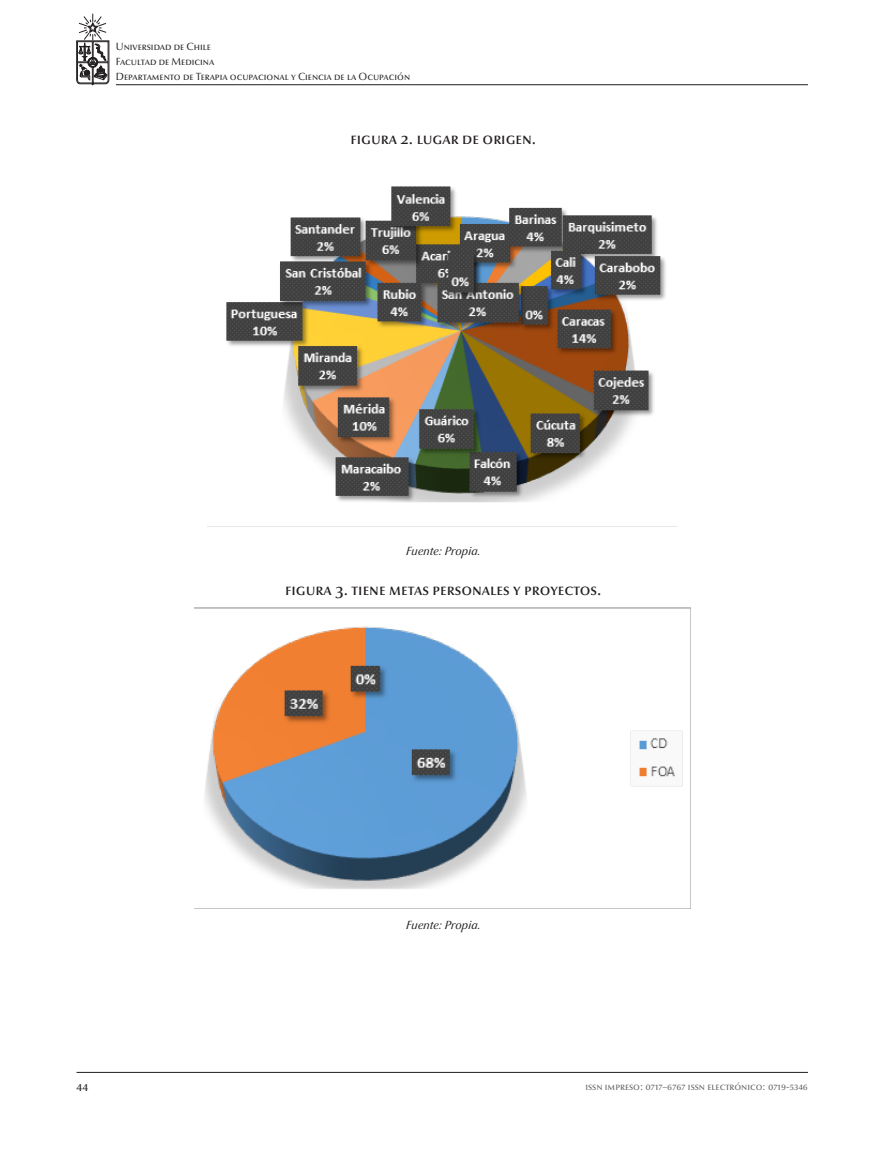
<style>
.page{position:relative;width:893px;height:1149px;background:#fff}
.page>*{position:absolute;margin:0;border:0;box-sizing:border-box;transform-origin:0 0}
.Titulo_Graficos_y_Ta{font:500 16.5px "Optima Nova LT Pro";color:#231f20}
.t1{font:13.5px "Optima Nova LT Pro";color:#231f20}
.fuente{font:italic 12px "Optima Nova LT Pro";color:#231f20}
.t2{font:10.5px/15px "Optima Nova LT Pro";color:#231f20}
.t3{font:10.5px "Optima Nova LT Pro";color:#636366}
</style>
<div class="page">
<hr style="left:116px;top:84px;width:692px;height:1px;background:#231f20">
<svg style="left:76px;top:13px;width:33px;height:72px"></svg>
<hr style="left:77px;top:1071px;width:731px;height:1px;background:#231f20">
<img style="left:226px;top:186px;width:440px;height:317px">
<img style="left:194px;top:607px;width:496px;height:282px">
<p class="t2" style="left:116px;top:39px;width:296px">Universidad de Chile<br>Facultad de Medicina<br>Departamento de Terapia ocupacional y Ciencia de la Ocupación</p>
<p class="Titulo_Graficos_y_Ta" style="left:350px;top:128px;width:187px">Figura 2. Lugar de origen.</p>
<p class="fuente" style="left:406px;top:543px;width:76px">Fuente: Propia.</p>
<p class="Titulo_Graficos_y_Ta" style="left:285px;top:578px;width:318px">Figura 3. Tiene metas personales y proyectos.</p>
<p class="fuente" style="left:406px;top:917px;width:76px">Fuente: Propia.</p>
<p class="t1" style="left:77px;top:1077px;width:13px">44</p>
<p class="t3" style="left:585px;top:1079px;width:224px">ISSN i mpreso: 0717–6767 ISSN electróni co: 0719-5346</p>
</div>
